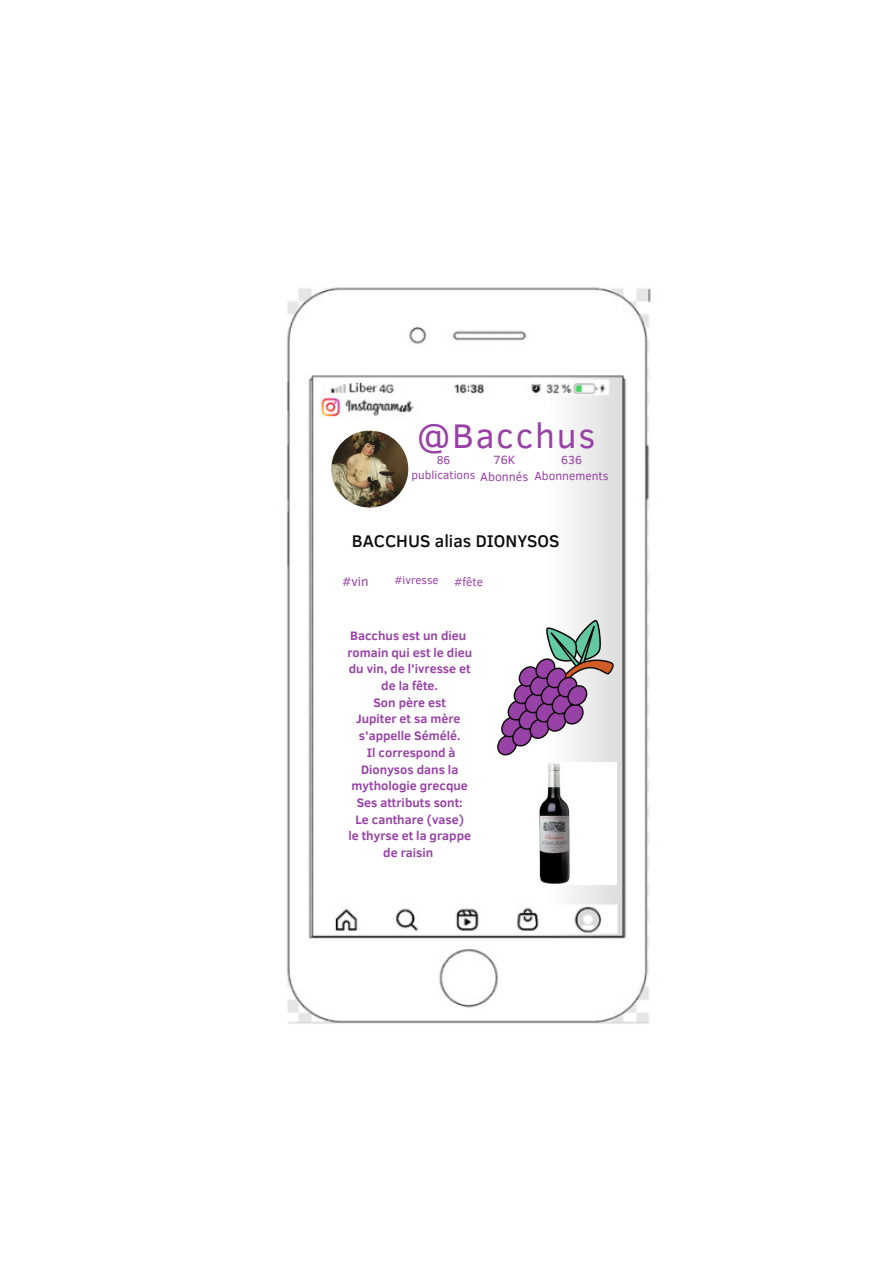
<style>
.page{position:relative;width:894px;height:1264px;background:#fff}
.page>*{position:absolute;margin:0;border:0;box-sizing:border-box;transform-origin:0 0}
.t1{font:35.1px "Clear Sans";letter-spacing:.05em;color:#9841a6}
.t2{font:500 17.4px "Clear Sans";color:#0f0a0a}
.t3{font:13.2px "Clear Sans";color:#9841a6}
.t4{font:700 12.6px/16.6px "Clear Sans";color:#9841a6;text-align:center}
.t5{font:12.3px/16.4px "Clear Sans";color:#9841a6;text-align:center}
.t6{font:12px/15.9px "Clear Sans";color:#9841a6;text-align:center}
.t7{font:11.85px "Clear Sans";color:#9841a6}
.t8{font:11.7px/15.6px "Clear Sans";color:#9841a6;text-align:center}
.t9{font:11.4px "Clear Sans";color:#9841a6}
</style>
<div class="page">
<img style="left:286px;top:287px;width:365px;height:737px">
<img style="left:331px;top:430px;width:77px;height:77px;border-radius:50%">
<img style="left:494px;top:763px;width:122px;height:121px">
<svg style="left:497px;top:619px;width:117px;height:137px"></svg>
<h1 class="t1" style="left:417px;top:410px;width:179px">@Bacchus</h1>
<p class="t8" style="left:411px;top:451px;width:65px">86 publications</p>
<p class="t5" style="left:480px;top:451px;width:49px">76K<br>Abonnés</p>
<p class="t6" style="left:534px;top:451px;width:75px">636<br>Abonnements</p>
<h2 class="t2" style="left:352px;top:528px;width:209px">BACCHUS alias DIONYSOS</h2>
<p class="t3" style="left:342px;top:571px;width:28px">#vin</p>
<p class="t9" style="left:394px;top:571px;width:46px">#ivresse</p>
<p class="t7" style="left:454px;top:573px;width:30px">#fête</p>
<p class="t4" style="left:347px;top:626px;width:126px">Bacchus est un dieu romain qui est le dieu du vin, de l’ivresse et de la fête.<br>Son père est<br>Jupiter et sa mère s’appelle Sémélé.<br>Il correspond à<br>Dionysos dans la mythologie grecque<br>Ses attributs sont:<br>Le canthare (vase)<br>le thyrse et la grappe de raisin</p>
</div>
